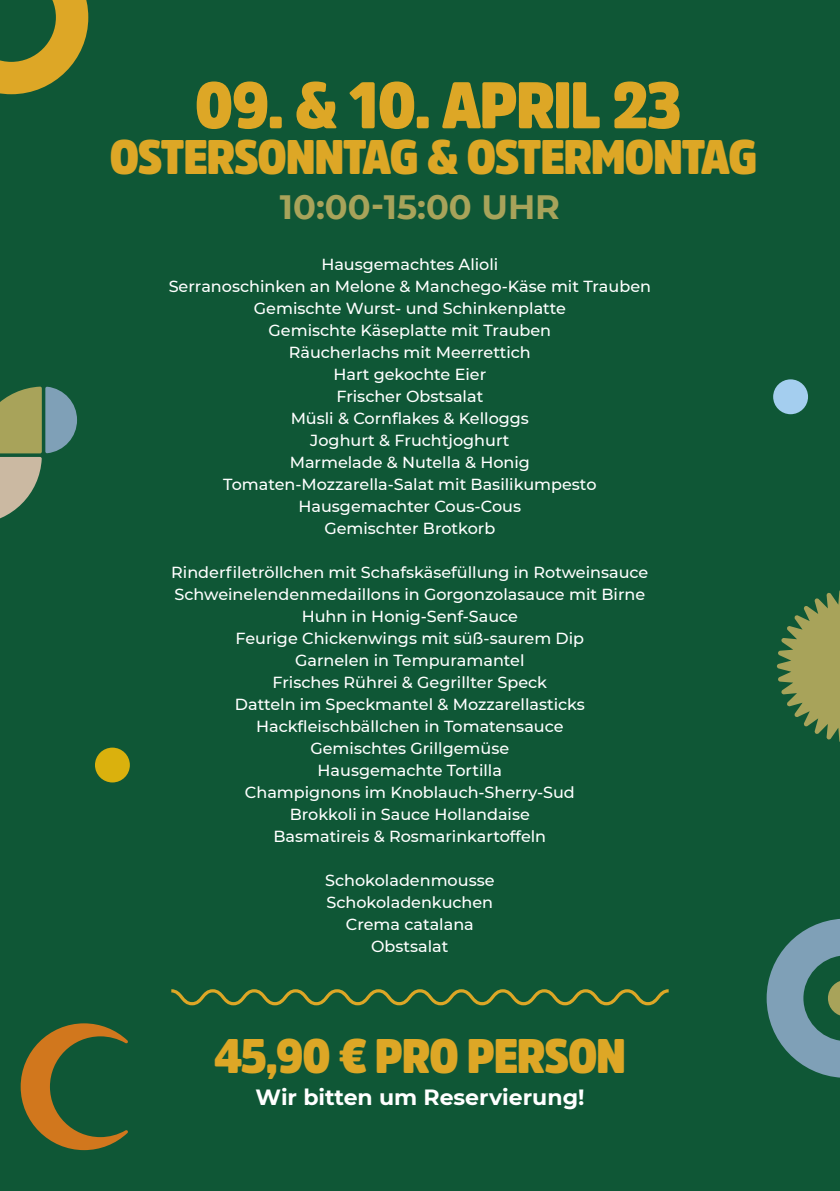
<style>
.page{position:relative;width:840px;height:1191px;background:#fff}
.page>*{position:absolute;margin:0;border:0;box-sizing:border-box;transform-origin:0 0}
.t1{font:900 65px "Amsi Pro Narw";letter-spacing:-.03em;color:#dda726}
.t2{font:900 48px "Amsi Pro Narw";letter-spacing:-.03em;color:#dda726}
.t3{font:700 33.8px "Montserrat";color:#a8a35a}
.t4{font:700 22px "Montserrat";color:#fff}
.t5{font:500 16px/22px "Montserrat";color:#fff;text-align:center}
</style>
<div class="page">
<div style="left:0;top:0;width:839px;height:1191px;background:#0f5736"></div>
<svg style="left:21px;top:1023px;width:107px;height:127px;background:#52622d"></svg>
<svg style="left:0;top:0;width:88px;height:94px;background:#737d2e"></svg>
<div style="left:95px;top:747px;width:35px;height:35px;background:#dab10d;border-radius:50%"></div>
<svg style="left:0;top:386px;width:77px;height:138px;background:#658565"></svg>
<svg style="left:766px;top:918px;width:73px;height:159px;background:#51817f"></svg>
<svg style="left:776px;top:588px;width:63px;height:156px;background:#6b844b"></svg>
<div style="left:772px;top:379px;width:35px;height:35px;background:#a4ceef;border-radius:50%"></div>
<h1 class="t1" style="left:194px;top:61px;width:488px">09. &amp; 10. APRIL 23</h1>
<h2 class="t2" style="left:109px;top:124px;width:649px">OSTERSONNTAG &amp; OSTERMONTAG</h2>
<h3 class="t3" style="left:280px;top:182px;width:281px">10:00-15:00 UHR</h3>
<p class="t5" style="left:169px;top:252px;width:483px">Hausgemachtes Alioli<br>Serranoschinken an Melone &amp; Manchego-Käse mit Trauben<br>Gemischte Wurst- und Schinkenplatte<br>Gemischte Käseplatte mit Trauben<br>Räucherlachs mit Meerrettich<br>Hart gekochte Eier<br>Frischer Obstsalat<br>Müsli &amp; Cornflakes &amp; Kelloggs<br>Joghurt &amp; Fruchtjoghurt<br>Marmelade &amp; Nutella &amp; Honig<br>Tomaten-Mozzarella-Salat mit Basilikumpesto<br>Hausgemachter Cous-Cous<br>Gemischter Brotkorb</p>
<p class="t5" style="left:171px;top:560px;width:478px">Rinderfiletröllchen mit Schafskäsefüllung in Rotweinsauce Schweinelendenmedaillons in Gorgonzolasauce mit Birne Huhn in Honig-Senf-Sauce<br>Feurige Chickenwings mit süß-saurem Dip<br>Garnelen in Tempuramantel<br>Frisches Rührei &amp; Gegrillter Speck<br>Datteln im Speckmantel &amp; Mozzarellasticks Hackfleischbällchen in Tomatensauce<br>Gemischtes Grillgemüse<br>Hausgemachte Tortilla<br>Champignons im Knoblauch-Sherry-Sud<br>Brokkoli in Sauce Hollandaise<br>Basmatireis &amp; Rosmarinkartoffeln</p>
<p class="t5" style="left:325px;top:868px;width:171px">Schokoladenmousse<br>Schokoladenkuchen<br>Crema catalana<br>Obstsalat</p>
<h2 class="t2" style="left:214px;top:1023px;width:413px">45,90 € PRO PERSON</h2>
<h3 class="t4" style="left:255px;top:1081px;width:330px">Wir bitten um Reservierung!</h3>
</div>
